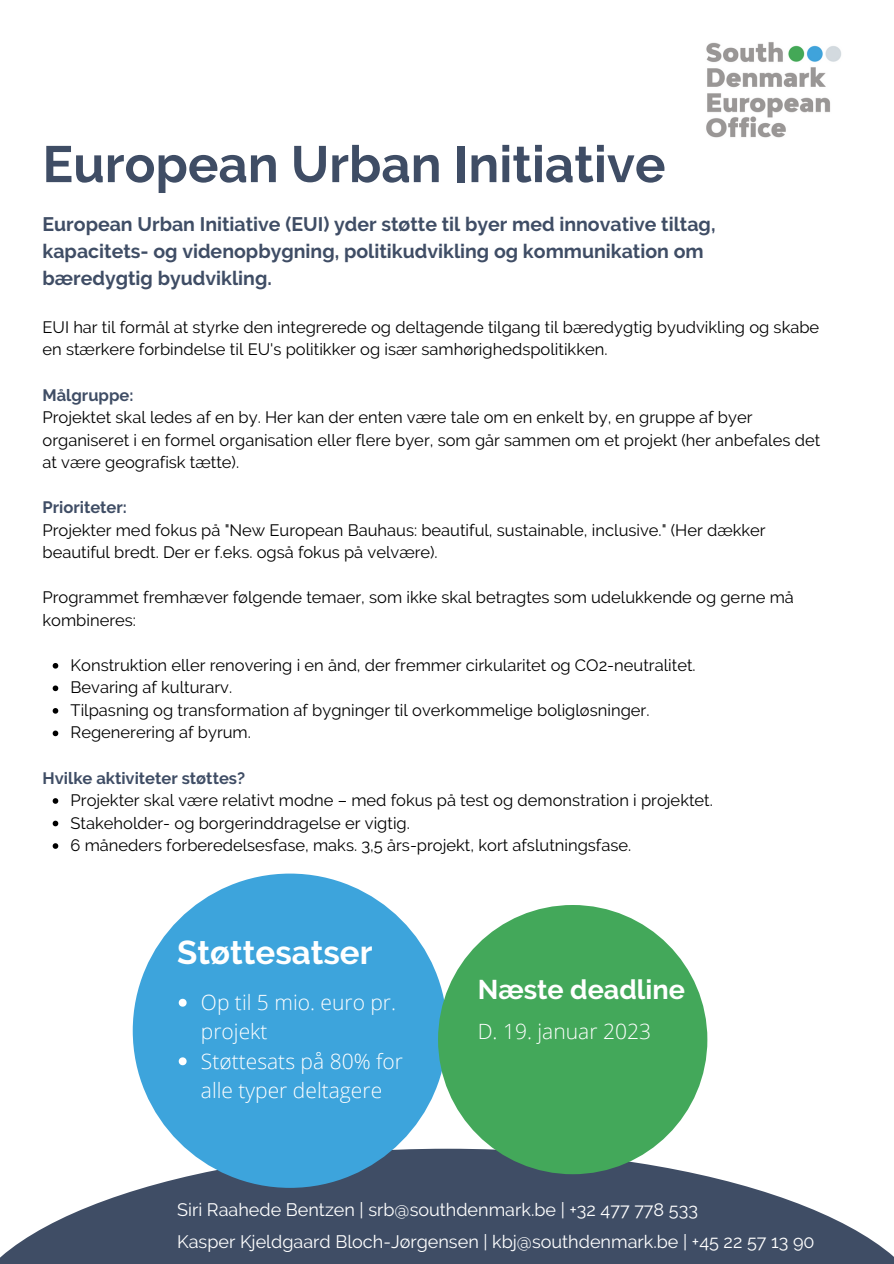
<style>
.page{position:relative;width:894px;height:1264px;background:#fff}
.page>*{position:absolute;margin:0;border:0;box-sizing:border-box;transform-origin:0 0}
.t1{font:700 51px "Raleway";color:#3f4d65}
.t2{font:700 33px "Raleway";color:#fff}
.t3{font:700 27px "Raleway";color:#fff}
.t4{font:300 21px/29.2px "Open Sans";color:#fff}
.t5{font:700 19.5px/27px "Raleway";color:#3f4d65}
.t6{font:18px/32.1px "Raleway";color:#fff}
.t7{font:16.5px/22.5px "Raleway";color:#000}
.t8{font:700 16.5px "Raleway";color:#3f4d65}
</style>
<div class="page">
<img style="left:706px;top:42px;width:135px;height:96px">
<svg style="left:0;top:1148px;width:893px;height:115px;fill:#3f4d65"></svg>
<div style="left:133px;top:873px;width:314px;height:314px;background:#3da4dc;border-radius:50%"></div>
<div style="left:438px;top:905px;width:269px;height:269px;background:#43a85a;border-radius:50%"></div>
<svg style="left:53px;top:663px;width:5px;height:5px"></svg>
<svg style="left:53px;top:685px;width:5px;height:6px"></svg>
<svg style="left:53px;top:708px;width:5px;height:5px"></svg>
<svg style="left:53px;top:730px;width:5px;height:6px"></svg>
<svg style="left:53px;top:798px;width:5px;height:5px"></svg>
<svg style="left:53px;top:820px;width:5px;height:6px"></svg>
<svg style="left:53px;top:843px;width:5px;height:5px"></svg>
<svg style="left:179px;top:998px;width:7px;height:8px"></svg>
<svg style="left:179px;top:1057px;width:7px;height:8px"></svg>
<h1 class="t1" style="left:42px;top:134px;width:624px">European Urban Initiative</h1>
<p class="t5" style="left:42px;top:211px;width:674px">European Urban Initiative (EUI) yder støtte til byer med innovative tiltag, kapacitets- og videnopbygning, politikudvikling og kommunikation om bæredygtig byudvikling.</p>
<p class="t7" style="left:42px;top:316px;width:778px">EUI har til formål at styrke den integrerede og deltagende tilgang til bæredygtig byudvikling og skabe en stærkere forbindelse til EU's politikker og især samhørighedspolitikken.</p>
<p class="t8" style="left:42px;top:385px;width:92px">Målgruppe:</p>
<p class="t7" style="left:42px;top:406px;width:779px">Projektet skal ledes af en by. Her kan der enten være tale om en enkelt by, en gruppe af byer organiseret i en formel organisation eller flere byer, som går sammen om et projekt (her anbefales det at være geografisk tætte).</p>
<p class="t8" style="left:42px;top:497px;width:86px">Prioriteter:</p>
<p class="t7" style="left:42px;top:518px;width:724px">Projekter med fokus på "New European Bauhaus: beautiful, sustainable, inclusive." (Her dækker beautiful bredt. Der er f.eks. også fokus på velvære).</p>
<p class="t7" style="left:42px;top:586px;width:752px">Programmet fremhæver følgende temaer, som ikke skal betragtes som udelukkende og gerne må kombineres:</p>
<p class="t7" style="left:71px;top:653px;width:626px">Konstruktion eller renovering i en ånd, der fremmer cirkularitet og CO2-neutralitet.<br>Bevaring af kulturarv.<br>Tilpasning og transformation af bygninger til overkommelige boligløsninger.<br>Regenerering af byrum.</p>
<p class="t8" style="left:42px;top:768px;width:204px">Hvilke aktiviteter støttes?</p>
<p class="t7" style="left:71px;top:789px;width:643px">Projekter skal være relativt modne – med fokus på test og demonstration i projektet.<br>Stakeholder- og borgerinddragelse er vigtig.<br>6 måneders forberedelsesfase, maks. 3,5 års-projekt, kort afslutningsfase.</p>
<h2 class="t2" style="left:177px;top:933px;width:197px">Støttesatser</h2>
<p class="t4" style="left:201px;top:987px;width:203px">Op til 5 mio. euro pr. projekt<br>Støttesats på 80% for alle typer deltagere</p>
<h3 class="t3" style="left:477px;top:973px;width:208px">Næste deadline</h3>
<p class="t4" style="left:477px;top:1015px;width:175px">D. 19. januar 2023</p>
<p class="t6" style="left:177px;top:1193px;width:638px">Siri Raahede Bentzen | srb@southdenmark.be | +32 477 778 533<br>Kasper Kjeldgaard Bloch-Jørgensen | kbj@southdenmark.be | +45 22 57 13 90</p>
</div>
